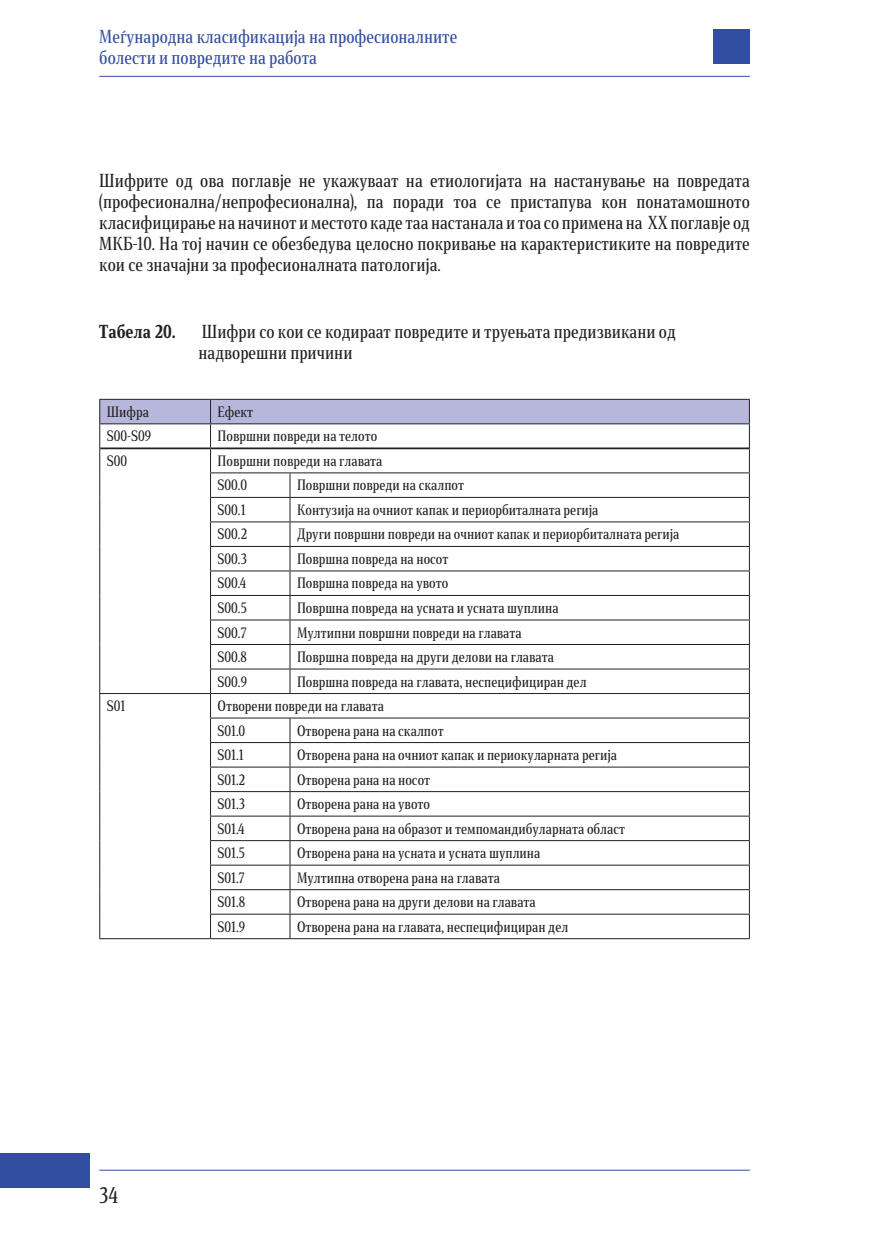
<style>
.page{position:relative;width:874px;height:1241px;background:#fff}
.page>*{position:absolute;margin:0;border:0;box-sizing:border-box;transform-origin:0 0}
.t1{font:21px "Stobi Serif Cn";color:#231f20}
.t2{font:17.5px/21px "Stobi Serif Cn";color:#231f20;text-align:justify}
.t3{font:17.5px/21px "Stobi Serif Cn";color:#324ea1}
.t4{font:700 17.5px "Stobi Serif Cn";color:#231f20}
.t5{font:14px/24.5px "Stobi Serif Cn";color:#231f20}
</style>
<div class="page">
<hr style="left:99px;top:76px;width:650px;height:1px;background:#324ea1">
<hr style="left:99px;top:1169px;width:650px;height:1px;background:#324ea1">
<div style="left:712px;top:30px;width:37px;height:34px;background:#324ea1"></div>
<div style="left:0;top:1152px;width:89px;height:34px;background:#324ea1"></div>
<hr style="left:99px;top:938px;width:111px;height:1px;background:#231f20">
<hr style="left:210px;top:938px;width:80px;height:1px;background:#231f20">
<hr style="left:290px;top:938px;width:459px;height:1px;background:#231f20">
<svg style="left:99px;top:399px;width:650px;height:539px"></svg>
<p class="t3" style="left:99px;top:26px;width:359px">Меѓународна класификација на професионалните болести и повредите на работа</p>
<p class="t2" style="left:99px;top:169px;width:651px">Шифрите од ова поглавје не укажуваат на етиологијата на настанување на повредата (професионална/непрофесионална), па поради тоа се пристапува кон понатамошното класифицирање на начинот и местото каде таа настанала и тоа со примена на XX поглавје од МКБ-10. На тој начин се обезбедува целосно покривање на карактеристиките на повредите кои се значајни за професионалната патологија.</p>
<p class="t4" style="left:99px;top:319px;width:78px">Табела 20.</p>
<p class="t2" style="left:198px;top:320px;width:478px">Шифри со кои се кодираат повредите и труењата предизвикани од надворешни причини</p>
<p class="t5" style="left:107px;top:399px;width:44px">Шифра</p>
<p class="t5" style="left:217px;top:399px;width:37px">Ефект</p>
<p class="t5" style="left:107px;top:423px;width:46px">S00-S09</p>
<p class="t5" style="left:217px;top:423px;width:161px">Површни повреди на телото</p>
<p class="t5" style="left:107px;top:448px;width:22px">S00</p>
<p class="t5" style="left:217px;top:448px;width:166px">Површни повреди на главата<br>S00.0</p>
<p class="t5" style="left:297px;top:472px;width:168px">Површни повреди на скалпот</p>
<p class="t5" style="left:217px;top:497px;width:29px">S00.1</p>
<p class="t5" style="left:297px;top:497px;width:303px">Контузија на очниот капак и периорбиталната регија</p>
<p class="t5" style="left:217px;top:521px;width:31px">S00.2</p>
<p class="t5" style="left:297px;top:521px;width:383px">Други површни повреди на очниот капак и периорбиталната регија</p>
<p class="t5" style="left:217px;top:546px;width:31px">S00.3</p>
<p class="t5" style="left:297px;top:546px;width:153px">Површна повреда на носот</p>
<p class="t5" style="left:217px;top:570px;width:30px">S00.4</p>
<p class="t5" style="left:297px;top:570px;width:153px">Површна повреда на увото</p>
<p class="t5" style="left:217px;top:595px;width:31px">S00.5</p>
<p class="t5" style="left:297px;top:595px;width:263px">Површна повреда на усната и усната шуплина</p>
<p class="t5" style="left:217px;top:619px;width:30px">S00.7</p>
<p class="t5" style="left:297px;top:619px;width:226px">Мултипни површни повреди на главата</p>
<p class="t5" style="left:217px;top:644px;width:31px">S00.8</p>
<p class="t5" style="left:297px;top:644px;width:258px">Површна повреда на други делови на главата</p>
<p class="t5" style="left:217px;top:668px;width:31px">S00.9</p>
<p class="t5" style="left:297px;top:668px;width:291px">Површна повреда на главата, неспецифициран дел</p>
<p class="t5" style="left:107px;top:693px;width:20px">S01</p>
<p class="t5" style="left:217px;top:693px;width:168px">Отворени повреди на главата<br>S01.0</p>
<p class="t5" style="left:297px;top:717px;width:148px">Отворена рана на скалпот</p>
<p class="t5" style="left:217px;top:742px;width:28px">S01.1</p>
<p class="t5" style="left:297px;top:742px;width:321px">Отворена рана на очниот капак и периокуларната регија</p>
<p class="t5" style="left:217px;top:766px;width:29px">S01.2</p>
<p class="t5" style="left:297px;top:766px;width:134px">Отворена рана на носот</p>
<p class="t5" style="left:217px;top:791px;width:29px">S01.3</p>
<p class="t5" style="left:297px;top:791px;width:134px">Отворена рана на увото</p>
<p class="t5" style="left:217px;top:815px;width:28px">S01.4</p>
<p class="t5" style="left:297px;top:815px;width:329px">Отворена рана на образот и темпомандибуларната област</p>
<p class="t5" style="left:217px;top:840px;width:29px">S01.5</p>
<p class="t5" style="left:297px;top:840px;width:245px">Отворена рана на усната и усната шуплина</p>
<p class="t5" style="left:217px;top:864px;width:28px">S01.7</p>
<p class="t5" style="left:297px;top:864px;width:204px">Мултипна отворена рана на главата</p>
<p class="t5" style="left:217px;top:889px;width:29px">S01.8</p>
<p class="t5" style="left:297px;top:889px;width:240px">Отворена рана на други делови на главата</p>
<p class="t5" style="left:217px;top:913px;width:29px">S01.9</p>
<p class="t5" style="left:297px;top:913px;width:273px">Отворена рана на главата, неспецифициран дел</p>
<h1 class="t1" style="left:99px;top:1180px;width:20px">34</h1>
</div>
